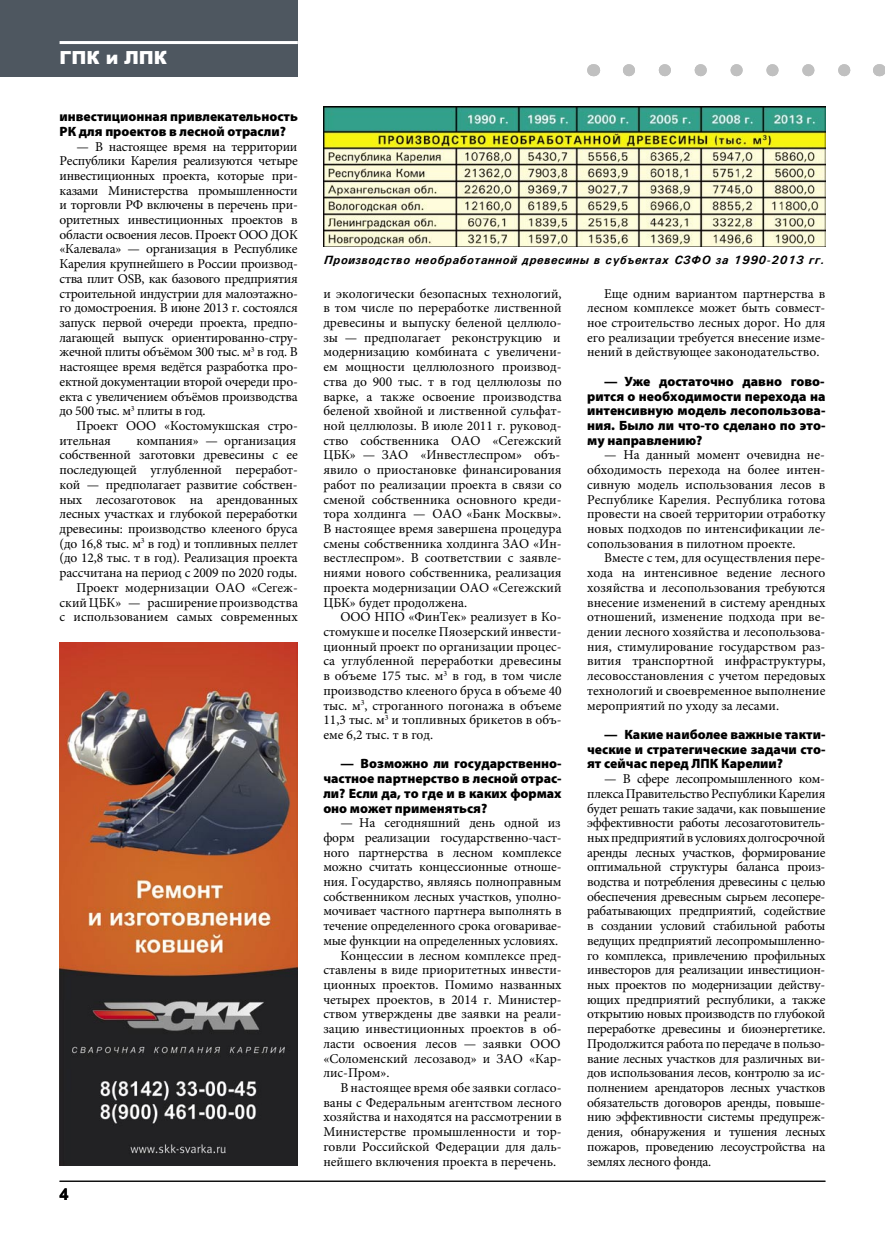
<style>
.page{position:relative;width:885px;height:1234px;background:#fff}
.page>*{position:absolute;margin:0;border:0;box-sizing:border-box;transform-origin:0 0}
.PV_kolontit_ArB-12_left{font:900 18px "Arial";color:#fff}
.t1{font:700 16.5px "Arial";color:#000}
.PV_osn_M-9{font:13.5px/14.7px "Minion Pro";color:#000;text-align:justify}
.PV_osn_M-9-2{font:900 13.5px/14.7px "Myriad Pro";color:#000;text-align:justify}
.PV_news_Un{font:italic 700 12px "Univers Cyr";letter-spacing:.06em;color:#000}
</style>
<div class="page">
<div style="left:0;top:0;width:298px;height:77px;background:#4e5760"></div>
<hr style="left:60px;top:41px;width:238px;height:3px;background:#fff">
<hr style="left:60px;top:1180px;width:765px;height:1px;background:#000">
<svg style="left:628px;top:64px;width:223px;height:12px"></svg>
<svg style="left:593px;top:64px;width:1px;height:12px"></svg>
<svg style="left:878px;top:64px;width:1px;height:12px"></svg>
<img style="left:323px;top:106px;width:502px;height:140px">
<img style="left:60px;top:642px;width:238px;height:523px">
<p class="PV_kolontit_ArB-12_left" style="left:60px;top:44px;width:109px">ГПК и ЛПК</p>
<h1 class="PV_kolontit_ArB-12_left" style="left:72px;top:44px;width:149px">орная отрасль</h1>
<p class="PV_osn_M-9-2" style="left:60px;top:109px;width:240px">инвестиционная привлекательность<br>РК для проектов в лесной отрасли?</p>
<p class="PV_osn_M-9" style="left:60px;top:139px;width:240px;text-indent:17px">— В настоящее время на территории Республики Карелия реализуются четыре инвестиционных проекта, которые при&shy;казами Министерства промышленности и торговли РФ включены в перечень при&shy;оритетных инвестиционных проектов в области освоения лесов. Проект ООО ДОК «Калевала» — организация в Республике Карелия крупнейшего в России производ&shy;ства плит OSB, как базового предприятия строительной индустрии для малоэтажно&shy;го домостроения. В июне 2013 г. состоялся запуск первой очереди проекта, предпо&shy;лагающей выпуск ориентированно-стру&shy;жечной плиты объёмом 300 тыс. м<sup>3</sup> в год. В настоящее время ведётся разработка про&shy;ектной документации второй очереди про&shy;екта с увеличением объёмов производства до 500 тыс. м<sup>3</sup> плиты в год.</p>
<p class="PV_osn_M-9" style="left:60px;top:419px;width:240px;text-indent:17px">Проект ООО «Костомукшская стро&shy;ительная</p>
<p class="PV_osn_M-9" style="left:60px;top:433px;width:240px;text-indent:77px">компания» — организация собственной заготовки древесины с ее последующей углубленной переработ&shy;кой — предполагает развитие собствен&shy;ных лесозаготовок на арендованных лесных участках и глубокой переработки древесины: производство клееного бруса (до 16,8 тыс. м<sup>3</sup> в год) и топливных пеллет (до 12,8 тыс. т в год). Реализация проекта рассчитана на период с 2009 по 2020 годы.</p>
<p class="PV_osn_M-9" style="left:60px;top:580px;width:240px;text-indent:17px">Проект модернизации ОАО «Сегеж&shy;ский ЦБК» — расширение производства с использованием самых современных</p>
<p class="t1" style="left:60px;top:1182px;width:11px">4</p>
<p class="PV_news_Un" style="left:324px;top:252px;width:502px">Производство необработанной древесины в субъектах СЗФО за 1990-2013 гг.</p>
<p class="PV_osn_M-9" style="left:323px;top:286px;width:240px">и экологически безопасных технологий, в том числе по переработке лиственной древесины и выпуску беленой целлюло&shy;зы — предполагает реконструкцию и модернизацию комбината с увеличени&shy;ем мощности целлюлозного производ&shy;ства до 900 тыс. т в год целлюлозы по варке, а также освоение производства беленой хвойной и лиственной сульфат&shy;ной целлюлозы. В июле 2011 г. руковод&shy;ство собственника ОАО «Сегежский ЦБК» — ЗАО «Инвестлеспром» объ&shy;явило о приостановке финансирования работ по реализации проекта в связи со сменой собственника основного креди&shy;тора холдинга — ОАО «Банк Москвы».<br>В настоящее время завершена процедура смены собственника холдинга ЗАО «Ин&shy;вестлеспром». В соответствии с заявле&shy;ниями нового собственника, реализация проекта модернизации ОАО «Сегежский ЦБК» будет продолжена.</p>
<p class="PV_osn_M-9" style="left:323px;top:610px;width:240px;text-indent:17px">ООО НПО «ФинТек» реализует в Ко&shy;стомукше и поселке Пяозерский инвести&shy;ционный проект по организации процес&shy;са углубленной переработки древесины в объеме 175 тыс. м<sup>3</sup> в год, в том числе производство клееного бруса в объеме 40 тыс. м<sup>3</sup>, строганного погонажа в объеме 11,3 тыс. м<sup>3</sup> и топливных брикетов в объ&shy;еме 6,2 тыс. т в год.</p>
<p class="PV_osn_M-9-2" style="left:323px;top:756px;width:240px;text-indent:17px">— Возможно ли государственно&shy;частное партнерство в лесной отрас&shy;ли? Если да, то где и в каких формах оно может применяться?</p>
<p class="PV_osn_M-9" style="left:323px;top:815px;width:240px;text-indent:17px">— На сегодняшний день одной из форм реализации государственно-част&shy;ного партнерства в лесном комплексе можно считать концессионные отноше&shy;ния. Государство, являясь полноправным собственником лесных участков, уполно&shy;мочивает частного партнера выполнять в течение определенного срока оговаривае&shy;мые функции на определенных условиях.</p>
<p class="PV_osn_M-9" style="left:323px;top:948px;width:240px;text-indent:17px">Концессии в лесном комплексе пред&shy;ставлены в виде приоритетных инвести&shy;ционных проектов. Помимо названных четырех проектов, в 2014 г. Министер&shy;ством утверждены две заявки на реали&shy;зацию инвестиционных проектов в об&shy;ласти освоения лесов — заявки ООО «Соломенский лесозавод» и ЗАО «Кар&shy;лис-Пром».</p>
<p class="PV_osn_M-9" style="left:323px;top:1080px;width:240px;text-indent:17px">В настоящее время обе заявки согласо&shy;ваны с Федеральным агентством лесного хозяйства и находятся на рассмотрении в Министерстве промышленности и тор&shy;говли Российской Федерации для даль&shy;нейшего включения проекта в перечень.</p>
<p class="PV_osn_M-9" style="left:587px;top:286px;width:240px;text-indent:17px">Еще одним вариантом партнерства в лесном комплексе может быть совмест&shy;ное строительство лесных дорог. Но для его реализации требуется внесение изме&shy;нений в действующее законодательство.</p>
<p class="PV_osn_M-9-2" style="left:587px;top:374px;width:240px;text-indent:17px">— Уже достаточно давно гово&shy;рится о необходимости перехода на интенсивную модель лесопользова&shy;ния. Было ли что-то сделано по это&shy;му направлению?</p>
<p class="PV_osn_M-9" style="left:587px;top:448px;width:240px;text-indent:17px">— На данный момент очевидна не&shy;обходимость перехода на более интен&shy;сивную модель использования лесов в Республике Карелия. Республика готова провести на своей территории отработку новых подходов по интенсификации ле&shy;сопользования в пилотном проекте.</p>
<p class="PV_osn_M-9" style="left:587px;top:551px;width:240px;text-indent:17px">Вместе с тем, для осуществления пере&shy;хода на интенсивное ведение лесного хозяйства и лесопользования требуются внесение изменений в систему арендных отношений, изменение подхода при ве&shy;дении лесного хозяйства и лесопользова&shy;ния, стимулирование государством раз&shy;вития транспортной инфраструктуры, лесовосстановления с учетом передовых технологий и своевременное выполнение мероприятий по уходу за лесами.</p>
<p class="PV_osn_M-9-2" style="left:587px;top:727px;width:240px;text-indent:17px">— Какие наиболее важные такти&shy;ческие и стратегические задачи сто&shy;ят сейчас перед ЛПК Карелии?</p>
<p class="PV_osn_M-9" style="left:587px;top:771px;width:240px;text-indent:17px">— В сфере лесопромышленного ком&shy;плекса Правительство Республики Карелия будет решать такие задачи, как повышение эффективности работы лесозаготовитель&shy;ных предприятий в условиях долгосрочной аренды лесных участков, формирование оптимальной структуры баланса произ&shy;водства и потребления древесины с целью обеспечения древесным сырьем лесопере&shy;рабатывающих предприятий, содействие в создании условий стабильной работы ведущих предприятий лесопромышленно&shy;го комплекса, привлечению профильных инвесторов для реализации инвестицион&shy;ных проектов по модернизации действу&shy;ющих предприятий республики, а также открытию новых производств по глубокой переработке древесины и биоэнергетике.<br>Продолжится работа по передаче в пользо&shy;вание лесных участков для различных ви&shy;дов использования лесов, контролю за ис&shy;полнением арендаторов лесных участков обязательств договоров аренды, повыше&shy;нию эффективности системы предупреж&shy;дения, обнаружения и тушения лесных пожаров, проведению лесоустройства на землях лесного фонда.</p>
</div>
